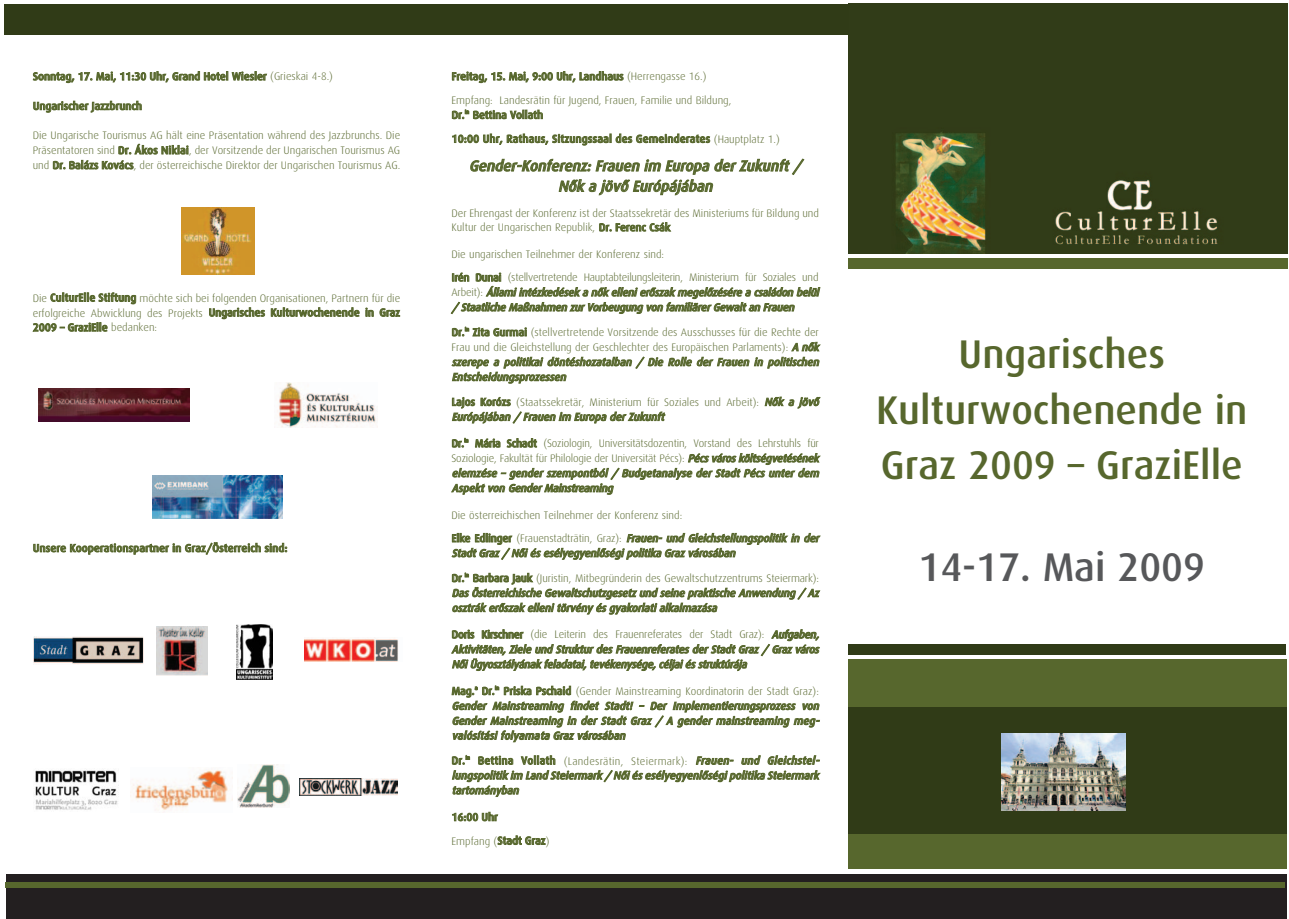
<style>
.page{position:relative;width:1289px;height:919px;background:#fff}
.page>*{position:absolute;margin:0;border:0;box-sizing:border-box;transform-origin:0 0}
.t1{font:500 40.05px/55.5px "Dax Hu";color:#57672d;text-align:center}
.t2{font:500 40.05px "Dax Hu";color:#57585a}
.t3{font:italic 500 15px/20.4px "Dax Hu";color:#57672d;text-align:center}
.t4{font:italic 500 10.95px/14.9px "Dax Hu";letter-spacing:-.01em;color:#57672d}
.t5{font:300 10.95px/14.9px "Dax Hu";color:#57672d}
.t6{font:500 10.95px/23.9px "Dax Hu";letter-spacing:.01em;color:#57672d}
.t7{font:300 10.95px/23.5px "Dax Hu";letter-spacing:-.02em;color:#57672d}
.s1{font-weight:300}
.s2{font-weight:500}
.s3{font-weight:300;font-style:normal}
.s4{font-weight:500;font-style:italic}
.s5{font-style:normal}
</style>
<div class="page">
<div style="left:848px;top:659px;width:439px;height:209px;background:#57672d"></div>
<div style="left:848px;top:707px;width:439px;height:127px;background:#303b17"></div>
<div style="left:848px;top:258px;width:440px;height:10px;background:#57672d"></div>
<div style="left:848px;top:643px;width:437px;height:11px;background:#303b17"></div>
<img style="left:1001px;top:734px;width:124px;height:76px">
<img style="left:181px;top:207px;width:73px;height:67px">
<img style="left:39px;top:388px;width:151px;height:34px">
<img style="left:277px;top:382px;width:99px;height:45px">
<img style="left:152px;top:475px;width:131px;height:43px">
<img style="left:33px;top:636px;width:111px;height:28px">
<img style="left:156px;top:626px;width:51px;height:49px">
<img style="left:236px;top:624px;width:36px;height:55px">
<img style="left:34px;top:770px;width:85px;height:40px">
<img style="left:132px;top:770px;width:101px;height:40px">
<img style="left:300px;top:778px;width:97px;height:17px">
<img style="left:304px;top:639px;width:94px;height:22px">
<img style="left:848px;top:4px;width:439px;height:250px">
<div style="left:6px;top:874px;width:1280px;height:44px;background:#231f20"></div>
<div style="left:5px;top:882px;width:1279px;height:5px;background:#57672d"></div>
<div style="left:4px;top:4px;width:844px;height:31px;background:#303b17"></div>
<img style="left:238px;top:764px;width:51px;height:43px">
<p class="t6" style="left:33px;top:65px;width:301px">Sonntag, 17. Mai, 11:30 Uhr, Grand Hotel Wiesler <span class="s1">(Grieskai 4-8.)</span></p>
<p class="t6" style="left:33px;top:95px;width:111px">Ungarischer Jazzbrunch</p>
<p class="t5" style="left:33px;top:129px;width:369px;text-align:justify">Die Ungarische Tourismus AG hält eine Präsentation während des Jazzbrunchs. Die Präsentatoren sind <span class="s2">Dr. Ákos Niklai</span>, der Vorsitzende der Ungarischen Tourismus AG und <span class="s2">Dr. Balázs Kovács</span>, der österreichische Direktor der Ungarischen Tourismus AG.</p>
<p class="t5" style="left:33px;top:291px;width:369px;text-align:justify">Die <span class="s2">CulturElle Stiftung</span> möchte sich bei folgenden Organisationen, Partnern für die erfolgreiche Abwicklung des Projekts <span class="s2">Ungarisches Kulturwochenende in Graz 2009 – GraziElle</span> bedanken:</p>
<p class="t6" style="left:33px;top:537px;width:256px">Unsere Kooperationspartner in Graz/Österreich sind:</p>
<p class="t5" style="left:451px;top:66px;width:281px;line-height:23.9px"><span class="s2">Freitag, 15. Mai, 9:00 Uhr, Landhaus</span> (Herrengasse 16.)<br>Empfang: Landesrätin für Jugend, Frauen, Familie und Bildung,</p>
<p class="t6" style="left:451px;top:104px;width:329px">Dr.<sup>in</sup> Bettina Vollath<br>10:00 Uhr, Rathaus, Sitzungssaal des Gemeinderates <span class="s1">(Hauptplatz 1.)</span></p>
<h2 class="t3" style="left:469px;top:156px;width:334px">Gender-Konferenz: Frauen im Europa der Zukunft /<br>Nôk a jövô Európájában</h2>
<p class="t5" style="left:451px;top:206px;width:369px">Der Ehrengast der Konferenz ist der Staatssekretär des Ministeriums für Bildung und<br>Kultur der Ungarischen Republik, <span class="s2">Dr. Ferenc Csák</span></p>
<p class="t7" style="left:451px;top:243px;width:368px">Die ungarischen Teilnehmer der Konferenz sind:<br><span class="s2">Irén Dunai</span> (stellvertretende Hauptabteilungsleiterin, Ministerium für Soziales und</p>
<p class="t4" style="left:451px;top:285px;width:371px"><span class="s3">A r b e i t ) :</span> Állami intézkedések a nôk elleni erôszak megelôzésére a családon belül / Staatliche Maßnahmen zur Vorbeugung von familiärer Gewalt an Frauen</p>
<p class="t5" style="left:451px;top:326px;width:371px"><span class="s2">Dr.</span><sup>in</sup> <span class="s2">Zita Gurmai</span> (stellvertretende Vorsitzende des Ausschusses für die Rechte der Frau und die Gleichstellung der Geschlechter des Europäischen Parlaments): <span class="s4">Anôk szerepe a politikai döntéshozatalban / Die Rolle der Frauen in politischen Entscheidungsprozessen</span></p>
<p class="t5" style="left:451px;top:396px;width:371px"><span class="s2">Lajos Korózs</span> (Staatssekretär, Ministerium für Soziales und Arbeit): <span class="s4">Nôk a jövô<br>Európájában / Frauen im Europa der Zukunft</span></p>
<p class="t4" style="left:451px;top:437px;width:371px"><span class="s5">Dr.</span><sup>in</sup> <span class="s5">Mária Schadt</span> <span class="s3">(Soziologin, Universitätsdozentin, Vorstand des Lehrstuhls für Soziologie, Fakultät für Philologie der Universität Pécs):</span> Pécsvárosköltségvetésének elemzése – gender szempontból / Budgetanalyse der Stadt Pécs unter dem Aspekt von Gender Mainstreaming</p>
<p class="t5" style="left:451px;top:504px;width:371px;line-height:23.4px">Die österreichischen Teilnehmer der Konferenz sind:<br><span class="s2">Elke Edlinger</span> (Frauenstadträtin, Graz): <span class="s4">Frauen- und Gleichstellungspolitik in der</span></p>
<p class="t4" style="left:451px;top:546px;width:287px">Stadt Graz / Nôi és esélyegyenlôségi politika Graz városában</p>
<p class="t4" style="left:451px;top:571px;width:371px"><span class="s5">Dr.</span><sup>in</sup> <span class="s5">Barbara Jauk</span> <span class="s3">(Juristin, Mitbegründerin des Gewaltschutzzentrums Steiermark):<br></span>Das Österreichische Gewaltschutzgesetz und seine praktische Anwendung / Az osztrák erôszak elleni törvény és gyakorlati alkalmazása</p>
<p class="t4" style="left:451px;top:628px;width:371px;text-align:justify"><span class="s5">Doris Kirschner</span> <span class="s3">(die Leiterin des Frauenreferates der Stadt Graz):</span> Aufgaben, Aktivitäten, Ziele und Struktur des Frauenreferates der Stadt Graz / Graz város Nôi Ügyosztályának feladatai, tevékenysége, céljai és struktúrája</p>
<p class="t4" style="left:451px;top:684px;width:371px"><span class="s5">Mag.</span><sup>a</sup> <span class="s5">Dr.</span><sup>in</sup> <span class="s5">Priska Pschaid</span> <span class="s3">(Gender Mainstreaming Koordinatorin der Stadt Graz):<br></span>Gender Mainstreaming findet Stadt! – Der Implementierungsprozess von Gender Mainstreaming in der Stadt Graz / A gender mainstreaming meg&shy;valósítási folyamata Graz városában</p>
<p class="t4" style="left:451px;top:754px;width:371px"><span class="s5">Dr.</span><sup>in</sup> <span class="s5">Bettina Vollath</span> <span class="s3">(Landesrätin, Steiermark):</span> Frauen- und Gleichstel&shy;lungspolitik im Land Steiermark / Nôi és esélyegyenlôségi politika Steiermark tartományban</p>
<p class="t6" style="left:451px;top:805px;width:99px">16:00 Uhr<br><span class="s1">Empfang (</span>Stadt Graz<span class="s1">)</span></p>
<h1 class="t1" style="left:876px;top:329px;width:373px">Ungarisches<br>Kulturwochenende in<br>Graz 2009 – GraziElle</h1>
<h1 class="t2" style="left:918px;top:549px;width:288px">14-17. Mai 2009</h1>
</div>
